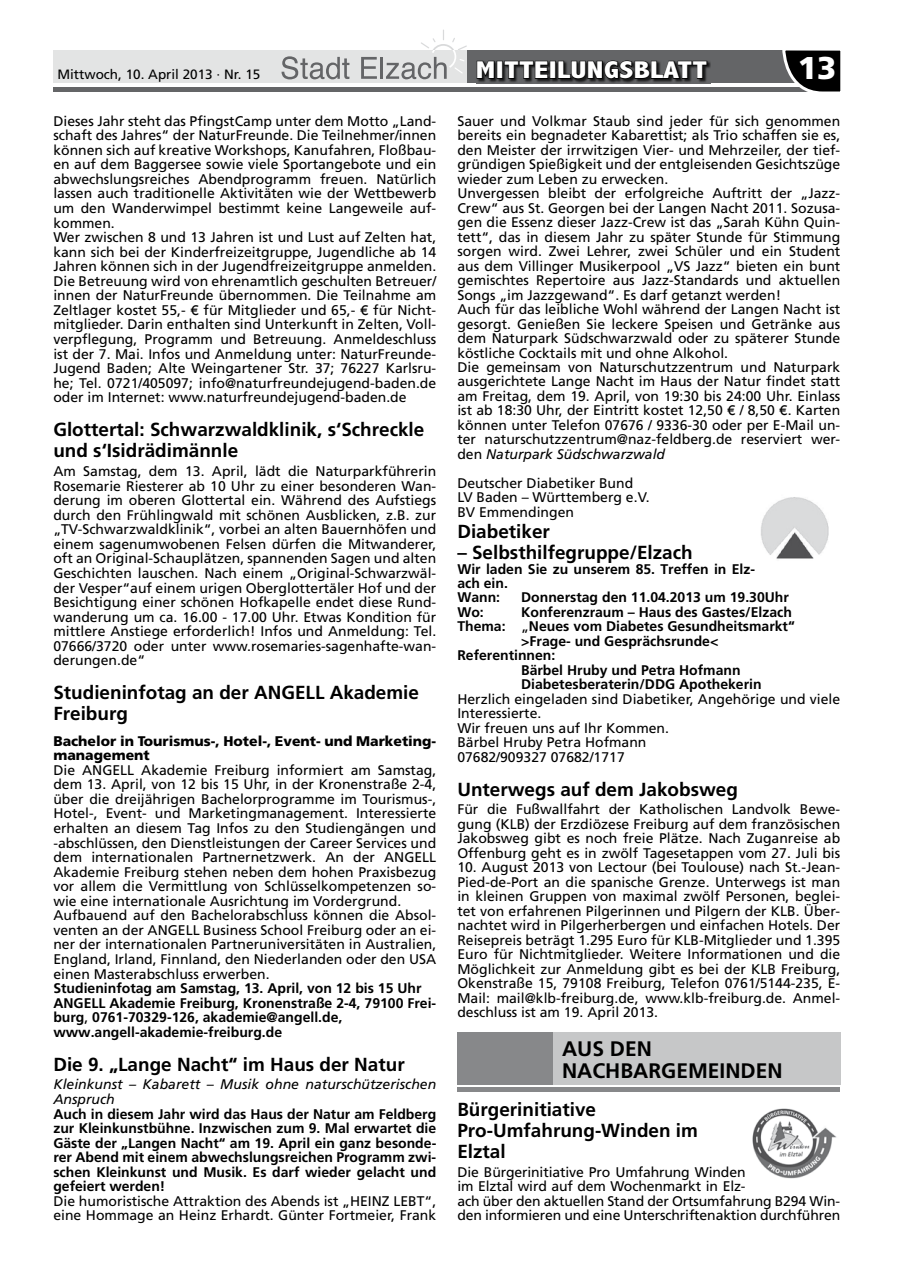
<style>
.page{position:relative;width:902px;height:1280px;background:#fff}
.page>*{position:absolute;margin:0;border:0;box-sizing:border-box;transform-origin:0 0}
.t1{font:900 31.5px "Frutiger";color:#fff}
.t2{font:800 condensed 24.45px "Abadi";letter-spacing:.01em;color:#fff;scale:1.26 1}
.t3{font:700 21px/22.5px "Frutiger";color:#000}
.t4{font:700 18.9px/21.1px "Frutiger";color:#000}
.t5{font:13.95px/14.5px "Frutiger";color:#000}
.t6{font:700 13.95px/14.5px "Frutiger";color:#000}
.t7{font:900 13.95px/14.5px "Frutiger";color:#000}
.t8{font:italic 13.95px/14.5px "Frutiger";color:#000}
.t9{font:13.5px "Frutiger";color:#000}
.s1{font-family:"Gill Sans"}
.s2{font-weight:400}
.s3{font-style:italic}
</style>
<div class="page">
<div style="left:53px;top:51px;width:787px;height:32px;background:#e3e4e4"></div>
<div style="left:467px;top:51px;width:361px;height:32px;background:#646567"></div>
<hr style="left:53px;top:87px;width:787px;height:4px;background:#646567">
<svg style="left:780px;top:50px;width:61px;height:42px"></svg>
<img style="left:477px;top:60px;width:233px;height:24px">
<svg style="left:476px;top:60px;width:19px;height:19px"></svg>
<div style="left:496px;top:61px;width:6px;height:18px;border:1px solid #000"></div>
<svg style="left:503px;top:60px;width:45px;height:19px"></svg>
<div style="left:549px;top:61px;width:7px;height:18px;border:1px solid #000"></div>
<svg style="left:557px;top:60px;width:151px;height:20px;background:#242425"></svg>
<svg style="left:281px;top:56px;width:68px;height:23px"></svg>
<svg style="left:361px;top:57px;width:16px;height:22px"></svg>
<hr style="left:380px;top:57px;width:3px;height:22px;background:#646567">
<svg style="left:386px;top:29px;width:81px;height:50px"></svg>
<div style="left:457px;top:1032px;width:96px;height:53px;background:#87888a"></div>
<div style="left:553px;top:1032px;width:287px;height:53px;background:#c6c7c8"></div>
<hr style="left:457px;top:1087px;width:383px;height:4px;background:#87888a">
<img style="left:752px;top:1108px;width:85px;height:71px">
<img style="left:761px;top:497px;width:68px;height:62px">
<p class="t9" style="left:57px;top:66px;width:204px">Mittwoch, 10. April 2013 · Nr. 15</p>
<h2 class="t2" style="left:476px;top:57px;width:185px">MITTEILUNGSBLATT</h2>
<h1 class="t1" style="left:797px;top:49px;width:40px">13</h1>
<p class="t5" style="left:53px;top:113px;width:384px">Dieses Jahr steht das PfingstCamp unter dem Motto „Land&shy;schaft des Jahres“ der NaturFreunde. Die Teilnehmer/innen können sich auf kreative Workshops, Kanufahren, Floßbau&shy;en auf dem Baggersee sowie viele Sportangebote und ein abwechslungsreiches Abendprogramm freuen. Natürlich lassen auch traditionelle Aktivitäten wie der Wettbewerb um den Wanderwimpel bestimmt keine Langeweile auf&shy;kommen.<br>Wer zwischen 8 und 13 Jahren ist und Lust auf Zelten hat, kann sich bei der Kinderfreizeitgruppe, Jugendliche ab 14<br>Jahren können sich in der Jugendfreizeitgruppe anmelden.<br>Die Betreuung wird von ehrenamtlich geschulten Betreuer/ innen der NaturFreunde übernommen. Die Teilnahme am Zeltlager kostet 55,- <span class="s1">€</span> für Mitglieder und 65,- <span class="s1">€</span> für Nicht&shy;mitglieder. Darin enthalten sind Unterkunft in Zelten, Voll&shy;verpflegung, Programm und Betreuung. Anmeldeschluss ist der 7. Mai. Infos und Anmeldung unter: NaturFreunde-Jugend Baden; Alte Weingartener Str. 37; 76227 Karlsru&shy;he; Tel. 0721/405097; info@naturfreundejugend-baden.de oder im Internet: www.naturfreundejugend-baden.de</p>
<h3 class="t4" style="left:53px;top:419px;width:372px">Glottertal: Schwarzwaldklinik, s‘Schreckle und s‘isidrädimännle</h3>
<p class="t5" style="left:53px;top:464px;width:384px;text-align:justify">Am Samstag, dem 13. April, lädt die Naturparkführerin Rosemarie Riesterer ab 10 Uhr zu einer besonderen Wan&shy;derung im oberen Glottertal ein. Während des Aufstiegs durch den Frühlingwald mit schönen Ausblicken, z.B. zur „TV-Schwarzwaldklinik“, vorbei an alten Bauernhöfen und einem sagenumwobenen Felsen dürfen die Mitwanderer, oft an Original-Schauplätzen, spannenden Sagen und alten Geschichten lauschen. Nach einem „Original-Schwarzwäl&shy;der Vesper“auf einem urigen Oberglottertäler Hof und der Besichtigung einer schönen Hofkapelle endet diese Rund&shy;wanderung um ca. 16.00 - 17.00 Uhr. Etwas Kondition für mittlere Anstiege erforderlich! Infos und Anmeldung: Tel.<br>07666/3720 oder unter www.rosemaries-sagenhafte-wan&shy;derungen.de“</p>
<h3 class="t4" style="left:53px;top:682px;width:367px">Studieninfotag an der ANGELL Akademie<br>Freiburg</h3>
<p class="t7" style="left:53px;top:733px;width:384px">Bachelor in Tourismus-, Hotel-, Event- und Marketing&shy;management</p>
<p class="t5" style="left:53px;top:762px;width:384px">Die ANGELL Akademie Freiburg informiert am Samstag, dem 13. April, von 12 bis 15 Uhr, in der Kronenstraße 2-4, über die dreijährigen Bachelorprogramme im Tourismus-, Hotel-, Event- und Marketingmanagement. Interessierte erhalten an diesem Tag Infos zu den Studiengängen und -abschlüssen, den Dienstleistungen der Career Services und dem internationalen Partnernetzwerk. An der ANGELL Akademie Freiburg stehen neben dem hohen Praxisbezug vor allem die Vermittlung von Schlüsselkompetenzen so&shy;wie eine internationale Ausrichtung im Vordergrund.<br>Aufbauend auf den Bachelorabschluss können die Absol&shy;venten an der ANGELL Business School Freiburg oder an ei&shy;ner der internationalen Partneruniversitäten in Australien, England, Irland, Finnland, den Niederlanden oder den USA einen Masterabschluss erwerben.</p>
<p class="t6" style="left:53px;top:981px;width:384px">Studieninfotag am Samstag, 13. April, von 12 bis 15 Uhr ANGELL Akademie Freiburg, Kronenstraße 2-4, 79100 Frei&shy;burg<span class="s2">,</span> 0761-70329-126, akademie@angell.de, www.angell-akademie-freiburg.de</p>
<h3 class="t4" style="left:53px;top:1053px;width:353px">Die 9. „Lange Nacht“ im Haus der Natur</h3>
<p class="t8" style="left:53px;top:1077px;width:384px">Kleinkunst – Kabarett – Musik ohne naturschützerischen<br>Anspruch</p>
<p class="t6" style="left:53px;top:1106px;width:384px;text-align:justify">Auch in diesem Jahr wird das Haus der Natur am Feldberg zur Kleinkunstbühne. inzwischen zum 9. Mal erwartet die Gäste der „Langen Nacht“ am 19. April ein ganz besonde&shy;rer Abend mit einem abwechslungsreichen programm zwi&shy;schen Kleinkunst und Musik. Es darf wieder gelacht und gefeiert werden!</p>
<p class="t5" style="left:53px;top:1194px;width:384px">Die humoristische Attraktion des Abends ist „HEINZ LEBT“, eine Hommage an Heinz Erhardt. Günter Fortmeier, Frank</p>
<p class="t5" style="left:457px;top:113px;width:384px">Sauer und Volkmar Staub sind jeder für sich genommen bereits ein begnadeter Kabarettist; als Trio schaffen sie es, den Meister der irrwitzigen Vier- und Mehrzeiler, der tief&shy;gründigen Spießigkeit und der entgleisenden Gesichtszüge wieder zum Leben zu erwecken.<br>Unvergessen bleibt der erfolgreiche Auftritt der „Jazz-Crew“ aus St. Georgen bei der Langen Nacht 2011. Sozusa&shy;gen die Essenz dieser Jazz-Crew ist das „Sarah Kühn Quin&shy;tett“, das in diesem Jahr zu später Stunde für Stimmung sorgen wird. Zwei Lehrer, zwei Schüler und ein Student aus dem Villinger Musikerpool „VS Jazz“ bieten ein bunt gemischtes Repertoire aus Jazz-Standards und aktuellen Songs „im Jazzgewand“. Es darf getanzt werden!<br>Auch für das leibliche Wohl während der Langen Nacht ist gesorgt. Genießen Sie leckere Speisen und Getränke aus dem Naturpark Südschwarzwald oder zu späterer Stunde köstliche Cocktails mit und ohne Alkohol.<br>Die gemeinsam von Naturschutzzentrum und Naturpark ausgerichtete Lange Nacht im Haus der Natur findet statt am Freitag, dem 19. April, von 19:30 bis 24:00 Uhr. Einlass ist ab 18:30 Uhr, der Eintritt kostet 12,50 <span class="s1">€</span> / 8,50 <span class="s1">€</span>. Karten können unter Telefon 07676 / 9336-30 oder per E-Mail un&shy;ter naturschutzzentrum@naz-feldberg.de reserviert wer&shy;den <span class="s3">Naturpark Südschwarzwald</span></p>
<p class="t5" style="left:457px;top:476px;width:194px">Deutscher Diabetiker Bund<br>LV Baden – Württemberg e.V.<br>BV Emmendingen</p>
<h3 class="t4" style="left:457px;top:521px;width:94px">Diabetiker</h3>
<h3 class="t4" style="left:457px;top:542px;width:237px">– Selbsthilfegruppe/Elzach</h3>
<p class="t6" style="left:457px;top:561px;width:299px">Wir laden Sie zu unserem 85. Treffen in Elz&shy;ach ein.<br>Wann:</p>
<p class="t6" style="left:521px;top:590px;width:269px">Donnerstag den 11.04.2013 um 19.30Uhr</p>
<p class="t6" style="left:457px;top:605px;width:28px">Wo:</p>
<p class="t6" style="left:521px;top:605px;width:272px">Konferenzraum – Haus des Gastes/Elzach</p>
<p class="t6" style="left:457px;top:619px;width:339px">Thema: <span class="s2">„</span>Neues vom Diabetes Gesundheitsmarkt“</p>
<p class="t6" style="left:521px;top:634px;width:199px">&gt;Frage- und Gesprächsrunde&lt;</p>
<p class="t6" style="left:457px;top:648px;width:99px">Referentinnen:</p>
<p class="t6" style="left:521px;top:663px;width:221px">Bärbel Hruby und petra Hofmann</p>
<p class="t6" style="left:521px;top:677px;width:242px">Diabetesberaterin/DDG Apothekerin</p>
<p class="t5" style="left:457px;top:692px;width:384px">Herzlich eingeladen sind Diabetiker, Angehörige und viele<br>Interessierte.<br>Wir freuen uns auf Ihr Kommen.<br>Bärbel Hruby Petra Hofmann<br>07682/909327 07682/1717</p>
<h3 class="t4" style="left:457px;top:778px;width:282px">Unterwegs auf dem Jakobsweg</h3>
<p class="t5" style="left:457px;top:802px;width:384px;text-align:justify">Für die Fußwallfahrt der Katholischen Landvolk Bewe&shy;gung (KLB) der Erzdiözese Freiburg auf dem französischen Jakobsweg gibt es noch freie Plätze. Nach Zuganreise ab Offenburg geht es in zwölf Tagesetappen vom 27. Juli bis</p>
<p class="t5" style="left:457px;top:860px;width:384px;text-align:justify">10. August 2013 von Lectour (bei Toulouse) nach St.-Jean-Pied-de-Port an die spanische Grenze. Unterwegs ist man in kleinen Gruppen von maximal zwölf Personen, beglei&shy;tet von erfahrenen Pilgerinnen und Pilgern der KLB. Über&shy;nachtet wird in Pilgerherbergen und einfachen Hotels. Der Reisepreis beträgt 1.295 Euro für KLB-Mitglieder und 1.395<br>Euro für Nichtmitglieder. Weitere Informationen und die Möglichkeit zur Anmeldung gibt es bei der KLB Freiburg, Okenstraße 15, 79108 Freiburg, Telefon 0761/5144-235, E-Mail: mail@klb-freiburg.de, www.klb-freiburg.de. Anmel&shy;deschluss ist am 19. April 2013.</p>
<h3 class="t3" style="left:562px;top:1037px;width:222px">AUS DEN<br>NACHBARGEMEINDEN</h3>
<h3 class="t4" style="left:457px;top:1099px;width:242px">Bürgerinitiative pro-Umfahrung-Winden im<br>Elztal</h3>
<p class="t5" style="left:457px;top:1165px;width:384px">Die Bürgerinitiative Pro Umfahrung Winden<br>im Elztal wird auf dem Wochenmarkt in Elz-<br>ach über den aktuellen Stand der Ortsumfahrung B294 Win&shy;den informieren und eine Unterschriftenaktion durchführen</p>
</div>
